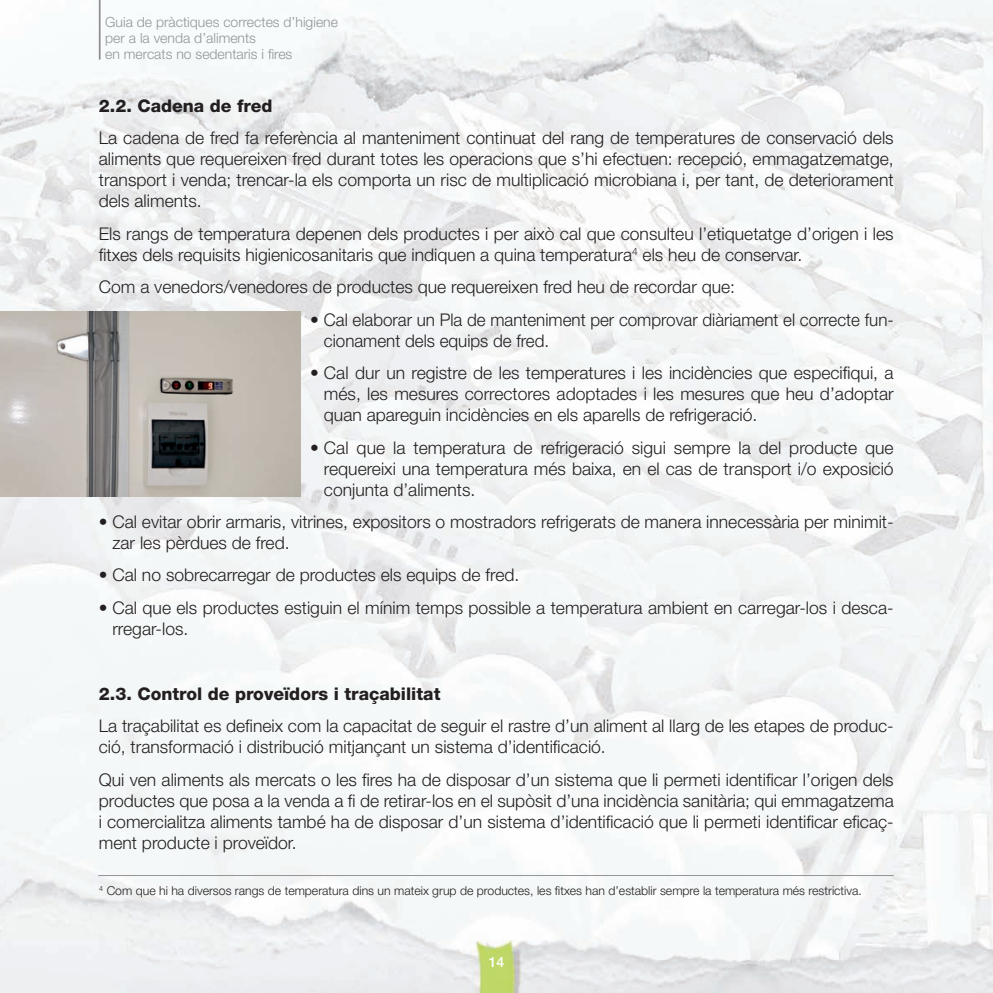
<style>
.page{position:relative;width:993px;height:993px;background:#fff}
.page>*{position:absolute;margin:0;border:0;box-sizing:border-box;transform-origin:0 0}
.t1{font:300 17.5px/21px "Helvetica Neue LT Std";color:#231f20}
.t2{font:800 17.5px "Helvetica Neue LT Std";color:#231f20}
.t3{font:300 14px/15.8px "Helvetica Neue LT Std";color:#939598}
.t4{font:500 14px "Helvetica Neue LT Std";color:#fff}
.t5{font:300 12.25px "Helvetica Neue LT Std";color:#231f20}
</style>
<div class="page">
<img style="left:0;top:0;width:992px;height:992px">
<hr style="left:99px;top:0;width:1px;height:60px;background:#231f20">
<img style="left:0;top:312px;width:300px;height:184px">
<hr style="left:98px;top:874px;width:795px;height:1px;background:#939598">
<p class="t3" style="left:105px;top:14px;width:234px">Guia de pràctiques correctes d’higiene per a la venda d’aliments<br>en mercats no sedentaris i fires</p>
<p class="t2" style="left:99px;top:95px;width:175px">2.2. Cadena de fred</p>
<p class="t1" style="left:99px;top:127px;width:796px;text-align:justify">La cadena de fred fa referència al manteniment continuat del rang de temperatures de conservació dels aliments que requereixen fred durant totes les operacions que s’hi efectuen: recepció, emmagatzematge, transport i venda; trencar-la els comporta un risc de multiplicació microbiana i, per tant, de deteriorament dels aliments.</p>
<p class="t1" style="left:99px;top:222px;width:796px">Els rangs de temperatura depenen dels productes i per això cal que consulteu l’etiquetatge d’origen i les fitxes dels requisits higienicosanitaris que indiquen a quina temperatura<sup>4</sup> els heu de conservar.</p>
<p class="t1" style="left:99px;top:276px;width:637px">Com a venedors/venedores de productes que requereixen fred heu de recordar que:</p>
<p class="t1" style="left:324px;top:308px;width:571px;text-indent:-14px">• Cal elaborar un Pla de manteniment per comprovar diàriament el correcte fun&shy;cionament dels equips de fred.</p>
<p class="t1" style="left:324px;top:362px;width:571px;text-align:justify;text-indent:-14px">• Cal dur un registre de les temperatures i les incidències que especifiqui, a més, les mesures correctores adoptades i les mesures que heu d’adoptar quan apareguin incidències en els aparells de refrigeració.</p>
<p class="t1" style="left:324px;top:436px;width:571px;text-align:justify;text-indent:-14px">• Cal que la temperatura de refrigeració sigui sempre la del producte que requereixi una temperatura més baixa, en el cas de transport i/o exposició conjunta d’aliments.</p>
<p class="t1" style="left:112px;top:510px;width:782px;text-indent:-14px">• Cal evitar obrir armaris, vitrines, expositors o mostradors refrigerats de manera innecessària per minimit&shy;zar les pèrdues de fred.</p>
<p class="t1" style="left:99px;top:564px;width:422px">• Cal no sobrecarregar de productes els equips de fred.</p>
<p class="t1" style="left:112px;top:596px;width:782px;text-indent:-14px">• Cal que els productes estiguin el mínim temps possible a temperatura ambient en carregar-los i desca&shy;rregar-los.</p>
<p class="t2" style="left:99px;top:683px;width:343px">2.3. Control de proveïdors i traçabilitat</p>
<p class="t1" style="left:99px;top:715px;width:796px">La traçabilitat es defineix com la capacitat de seguir el rastre d’un aliment al llarg de les etapes de produc&shy;ció, transformació i distribució mitjançant un sistema d’identificació.</p>
<p class="t1" style="left:99px;top:768px;width:796px;text-align:justify">Qui ven aliments als mercats o les fires ha de disposar d’un sistema que li permeti identificar l’origen dels productes que posa a la venda a fi de retirar-los en el supòsit d’una incidència sanitària; qui emmagatzema i comercialitza aliments també ha de disposar d’un sistema d’identificació que li permeti identificar eficaç&shy;ment producte i proveïdor.</p>
<p class="t5" style="left:99px;top:882px;width:764px"><sup>4</sup> Com que hi ha diversos rangs de temperatura dins un mateix grup de productes, les fitxes han d’establir sempre la temperatura més restrictiva.</p>
<p class="t4" style="left:488px;top:953px;width:17px">14</p>
</div>
